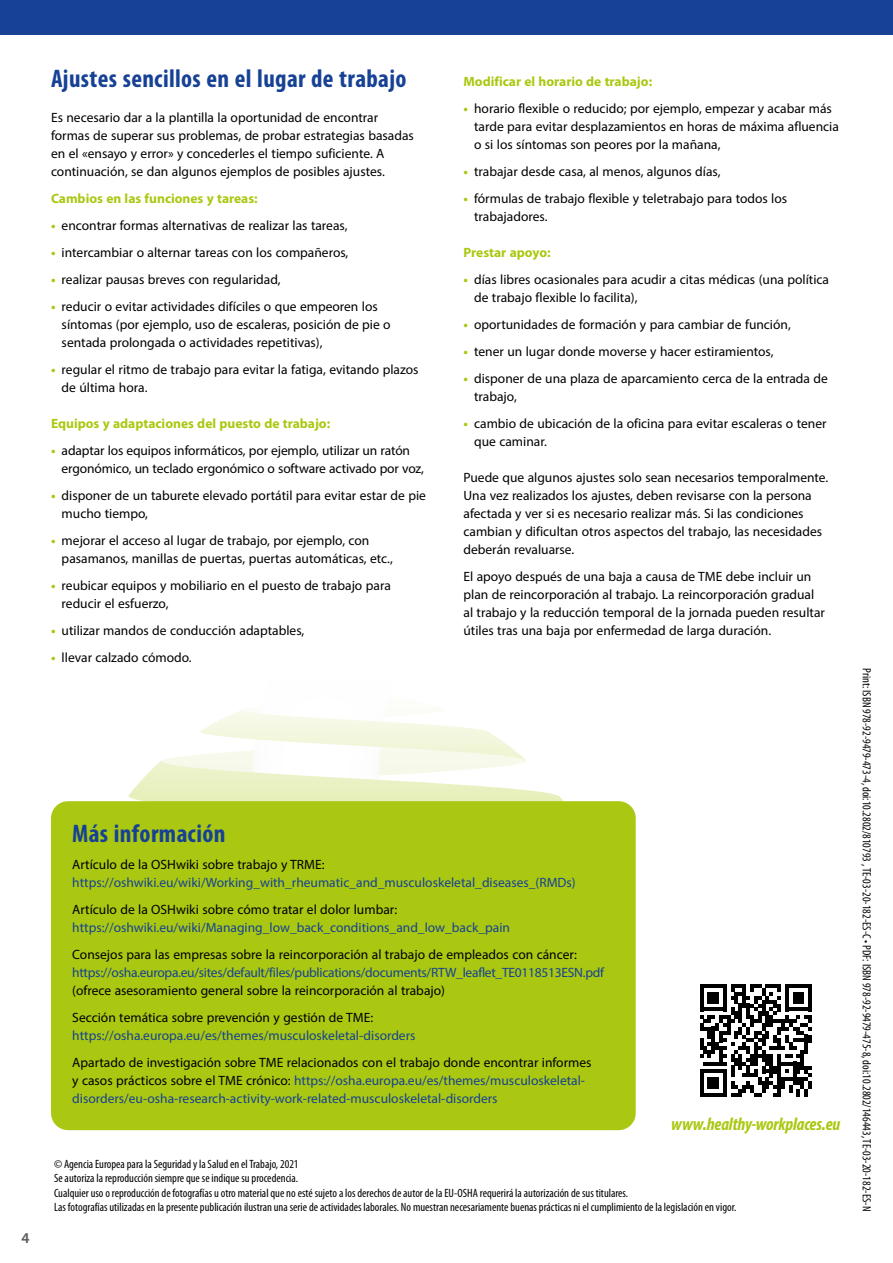
<style>
.page{position:relative;width:893px;height:1263px;background:#fff}
.page>*{position:absolute;margin:0;border:0;box-sizing:border-box;transform-origin:0 0}
.t1{font:700 condensed 25.5px "Myriad Pro";letter-spacing:.015em;color:#164194}
.t2{font:italic 700 condensed 18px "Myriad Pro";letter-spacing:-.01em;color:#aac811}
.t3{font:600 15px "Myriad Pro";color:#575756}
.t4{font:13.5px/18px "Myriad Pro";color:#000}
.t5{font:13.5px/18px "Myriad Pro";color:#164194}
.t6{font:700 13.5px "Myriad Pro";color:#aac811}
.t7{font:13.5px "Myriad Pro";letter-spacing:-.02em;color:#164194}
.t8{font:condensed 12px/14.4px "Myriad Pro";color:#000}
.s1{font-weight:700;color:#aac811}
.s2{color:#000}
</style>
<div class="page">
<svg style="left:128px;top:709px;width:435px;height:92px"></svg>
<div style="left:51px;top:801px;width:585px;height:329px;background:#aac811;border-radius:17px"></div>
<svg style="left:700px;top:984px;width:112px;height:113px"></svg>
<div style="left:0;top:0;width:893px;height:35px;background:#164194"></div>
<p class="t3" style="left:21px;top:1228px;width:10px">4</p>
<h1 class="t1" style="left:51px;top:63px;width:357px">Ajustes sencillos en el lugar de trabajo</h1>
<p class="t4" style="left:51px;top:108px;width:364px">Es necesario dar a la plantilla la oportunidad de encontrar formas de superar sus problemas, de probar estrategias basadas en el «ensayo y error» y concederles el tiempo suficiente. A continuación, se dan algunos ejemplos de posibles ajustes.</p>
<p class="t6" style="left:51px;top:191px;width:208px">Cambios en las funciones y tareas:</p>
<p class="t4" style="left:51px;top:216px;width:298px"><span class="s1">•</span> encontrar formas alternativas de realizar las tareas,</p>
<p class="t4" style="left:51px;top:243px;width:299px"><span class="s1">•</span> intercambiar o alternar tareas con los compañeros,</p>
<p class="t4" style="left:51px;top:270px;width:231px"><span class="s1">•</span> realizar pausas breves con regularidad,</p>
<p class="t4" style="left:62px;top:297px;width:331px;text-indent:-11px"><span class="s1">•</span> reducir o evitar actividades difíciles o que empeoren los síntomas (por ejemplo, uso de escaleras, posición de pie o sentada prolongada o actividades repetitivas),</p>
<p class="t4" style="left:62px;top:360px;width:358px;text-indent:-11px"><span class="s1">•</span> regular el ritmo de trabajo para evitar la fatiga, evitando plazos de última hora.</p>
<p class="t6" style="left:51px;top:416px;width:281px">Equipos y adaptaciones del puesto de trabajo:</p>
<p class="t4" style="left:62px;top:441px;width:364px;text-indent:-11px"><span class="s1">•</span> adaptar los equipos informáticos, por ejemplo, utilizar un ratón ergonómico, un teclado ergonómico o software activado por voz,</p>
<p class="t4" style="left:62px;top:486px;width:366px;text-indent:-11px"><span class="s1">•</span> disponer de un taburete elevado portátil para evitar estar de pie mucho tiempo,</p>
<p class="t4" style="left:62px;top:531px;width:333px;text-indent:-11px"><span class="s1">•</span> mejorar el acceso al lugar de trabajo, por ejemplo, con pasamanos, manillas de puertas, puertas automáticas, etc.,</p>
<p class="t4" style="left:62px;top:576px;width:331px;text-indent:-11px"><span class="s1">•</span> reubicar equipos y mobiliario en el puesto de trabajo para reducir el esfuerzo,</p>
<p class="t4" style="left:51px;top:621px;width:255px"><span class="s1">•</span> utilizar mandos de conducción adaptables,</p>
<p class="t4" style="left:51px;top:648px;width:142px"><span class="s1">•</span> llevar calzado cómodo.</p>
<p class="t6" style="left:463px;top:74px;width:190px">Modificar el horario de trabajo:</p>
<p class="t4" style="left:474px;top:99px;width:366px;text-indent:-11px"><span class="s1">•</span> horario flexible o reducido; por ejemplo, empezar y acabar más tarde para evitar desplazamientos en horas de máxima afluencia o si los síntomas son peores por la mañana,</p>
<p class="t4" style="left:463px;top:162px;width:259px"><span class="s1">•</span> trabajar desde casa, al menos, algunos días,</p>
<p class="t4" style="left:474px;top:189px;width:315px;text-indent:-11px"><span class="s1">•</span> fórmulas de trabajo flexible y teletrabajo para todos los trabajadores.</p>
<p class="t6" style="left:463px;top:245px;width:89px">Prestar apoyo:</p>
<p class="t4" style="left:474px;top:270px;width:356px;text-indent:-11px"><span class="s1">•</span> días libres ocasionales para acudir a citas médicas (una política de trabajo flexible lo facilita),</p>
<p class="t4" style="left:463px;top:315px;width:329px"><span class="s1">•</span> oportunidades de formación y para cambiar de función,</p>
<p class="t4" style="left:463px;top:342px;width:312px"><span class="s1">•</span> tener un lugar donde moverse y hacer estiramientos,</p>
<p class="t4" style="left:474px;top:369px;width:355px;text-indent:-11px"><span class="s1">•</span> disponer de una plaza de aparcamiento cerca de la entrada de trabajo,</p>
<p class="t4" style="left:474px;top:414px;width:354px;text-indent:-11px"><span class="s1">•</span> cambio de ubicación de la oficina para evitar escaleras o tener que caminar.</p>
<p class="t4" style="left:463px;top:468px;width:366px">Puede que algunos ajustes solo sean necesarios temporalmente.<br>Una vez realizados los ajustes, deben revisarse con la persona afectada y ver si es necesario realizar más. Si las condiciones cambian y dificultan otros aspectos del trabajo, las necesidades deberán revaluarse.</p>
<p class="t4" style="left:463px;top:567px;width:363px">El apoyo después de una baja a causa de TME debe incluir un plan de reincorporación al trabajo. La reincorporación gradual al trabajo y la reducción temporal de la jornada pueden resultar útiles tras una baja por enfermedad de larga duración.</p>
<h1 class="t1" style="left:72px;top:818px;width:155px">Más información</h1>
<p class="t4" style="left:72px;top:855px;width:254px">Artículo de la OSHwiki sobre trabajo y TRME:</p>
<p class="t5" style="left:72px;top:873px;width:505px">https://oshwiki.eu/wiki/Working_with_rheumatic_and_musculoskeletal_diseases_(RMDs)</p>
<p class="t4" style="left:72px;top:900px;width:326px">Artículo de la OSHwiki sobre cómo tratar el dolor lumbar:</p>
<p class="t5" style="left:72px;top:918px;width:439px">https://oshwiki.eu/wiki/Managing_low_back_conditions_and_low_back_pain</p>
<p class="t4" style="left:72px;top:945px;width:506px">Consejos para las empresas sobre la reincorporación al trabajo de empleados con cáncer:</p>
<p class="t7" style="left:72px;top:964px;width:533px">https://osha.europa.eu/sites/default/files/publications/documents/RTW_leaflet_TE0118513ESN.pdf</p>
<p class="t4" style="left:72px;top:977px;width:374px;line-height:27px">(ofrece asesoramiento general sobre la reincorporación al trabajo)<br>Sección temática sobre prevención y gestión de TME:</p>
<p class="t5" style="left:72px;top:1026px;width:345px">https://osha.europa.eu/es/themes/musculoskeletal-disorders</p>
<p class="t5" style="left:72px;top:1053px;width:521px"><span class="s2">Apartado de investigación sobre TME relacionados con el trabajo donde encontrar informes y casos prácticos sobre el TME crónico:</span> https://osha.europa.eu/es/themes/musculoskeletal&shy;disorders/eu-osha-research-activity-work-related-musculoskeletal-disorders</p>
<h2 class="t2" style="left:671px;top:1113px;width:171px">www.healthy-workplaces.eu</h2>
<p class="t8" style="left:54px;top:1157px;width:684px">© Agencia Europea para la Seguridad y la Salud en el Trabajo, 2021<br>Se autoriza la reproducción siempre que se indique su procedencia.<br>Cualquier uso o reproducción de fotografías u otro material que no esté sujeto a los derechos de autor de la EU-OSHA requerirá la autorización de sus titulares.<br>Las fotografías utilizadas en la presente publicación ilustran una serie de actividades laborales. No muestran necesariamente buenas prácticas ni el cumplimiento de la legislación en vigor.</p>
<p class="t8" style="left:874px;top:668px;width:544px;rotate:90deg">Print: ISBN 978-92-9479-473-4, doi:10.2802/810793 , TE-03-20-182-ES-C • PDF: ISBN 978-92-9479-475-8, doi:10.2802/146443, TE-03-20-182-ES-N</p>
</div>
